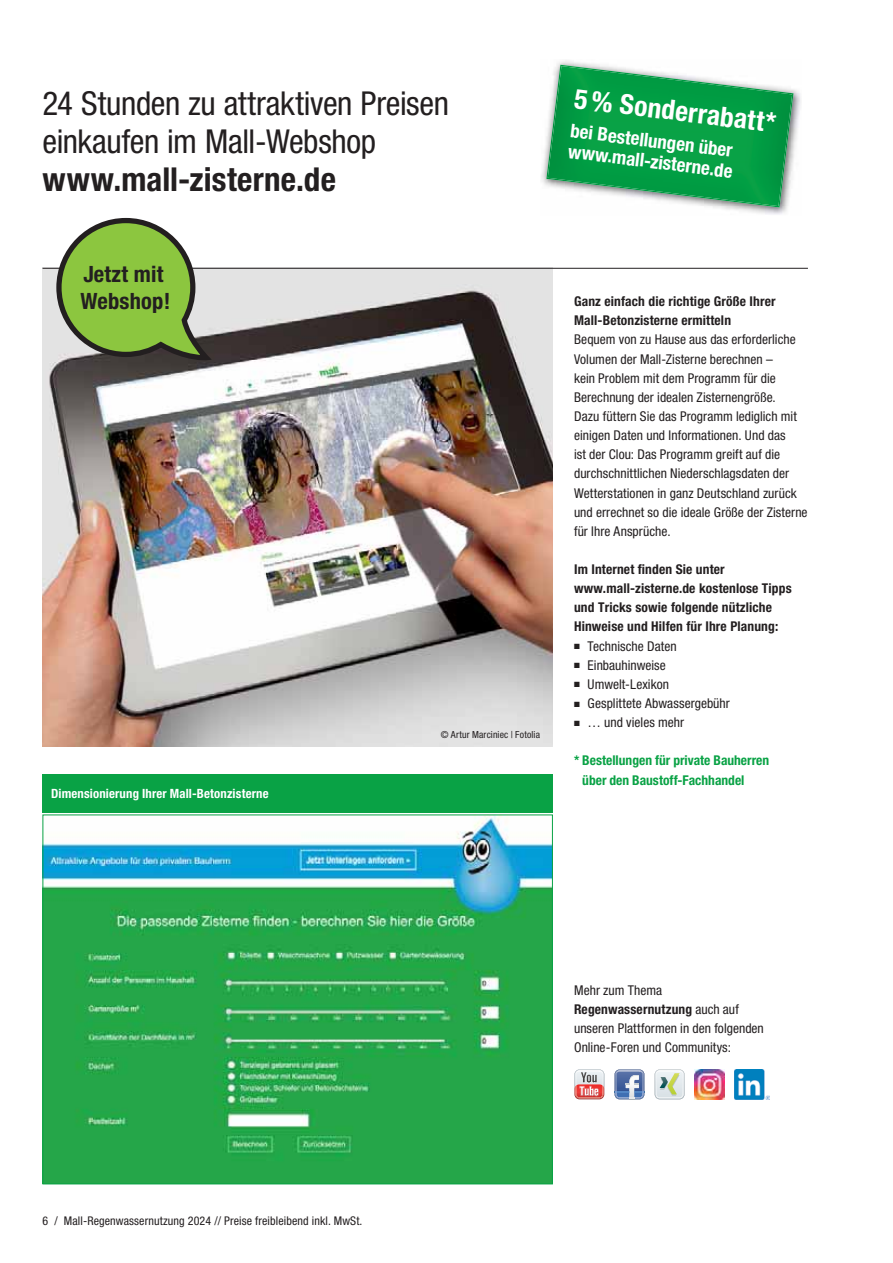
<style>
.page{position:relative;width:893px;height:1263px;background:#fff}
.page>*{position:absolute;margin:0;border:0;box-sizing:border-box;transform-origin:0 0}
.t1{font:condensed 33px/38.2px "Helvetica Neue LT Pro";letter-spacing:-.01em;color:#231f20}
.t2{font:700 condensed 33px "Helvetica Neue LT Pro";letter-spacing:.01em;color:#231f20}
.t3{font:700 condensed 27.45px "Helvetica Neue LT Pro";color:#fff}
.t4{font:700 condensed 22.5px/27px "Helvetica Neue LT Pro";letter-spacing:.01em;color:#231f20}
.t5{font:700 condensed 18.9px/20.5px "Helvetica Neue LT Pro";color:#fff}
.t6{font:condensed 13.5px/19.2px "Helvetica Neue LT Pro";color:#231f20}
.t7{font:700 condensed 13.5px/19.2px "Helvetica Neue LT Pro";letter-spacing:.01em;color:#231f20}
.t8{font:700 condensed 13.5px/19.2px "Helvetica Neue LT Pro";color:#09a245}
.t9{font:700 condensed 12.75px "Helvetica Neue LT Pro";letter-spacing:.01em;color:#fff}
.t10{font:condensed 12px "Helvetica Neue LT Pro";letter-spacing:.01em;color:#231f20}
.t11{font:condensed 9.75px "Helvetica Neue LT Pro";letter-spacing:.015em;color:#231f20}
.s1{font-weight:700}
</style>
<div class="page">
<img style="left:43px;top:269px;width:510px;height:477px">
<hr style="left:43px;top:268px;width:765px;height:1px;background:#231f20">
<svg style="left:54px;top:217px;width:157px;height:143px"></svg>
<img style="left:45px;top:816px;width:506px;height:366px">
<div style="left:43px;top:774px;width:510px;height:38px;background:#09a245"></div>
<img style="left:541px;top:60px;width:260px;height:155px">
<img style="left:546px;top:65px;width:247px;height:142px">
<img style="left:694px;top:1069px;width:30px;height:30px">
<svg style="left:615px;top:1069px;width:29px;height:30px"></svg>
<img style="left:615px;top:1070px;width:28px;height:5px">
<svg style="left:574px;top:1069px;width:30px;height:30px"></svg>
<svg style="left:655px;top:1069px;width:29px;height:30px"></svg>
<img style="left:734px;top:1069px;width:35px;height:30px">
<h1 class="t1" style="left:43px;top:88px;width:408px">24 Stunden zu attraktiven Preisen einkaufen im Mall-Webshop</h1>
<h1 class="t2" style="left:43px;top:168px;width:295px">www.mall-zisterne.de</h1>
<h2 class="t3" style="left:576px;top:88px;width:204px;rotate:7deg">5 % Sonderrabatt*</h2>
<h3 class="t5" style="left:572px;top:123px;width:167px;rotate:7deg">bei Bestellungen über www.mall-zisterne.de</h3>
<h3 class="t4" style="left:81px;top:263px;width:91px">Jetzt mit<br>Webshop!</h3>
<p class="t9" style="left:51px;top:789px;width:219px">Dimensionierung Ihrer Mall-Betonzisterne</p>
<p class="t11" style="left:441px;top:731px;width:101px">© Artur Marciniec | Fotolia</p>
<p class="t7" style="left:574px;top:293px;width:203px">Ganz einfach die richtige Größe Ihrer<br>Mall-Betonzisterne ermitteln</p>
<p class="t6" style="left:574px;top:332px;width:235px">Bequem von zu Hause aus das erforderliche Volumen der Mall-Zisterne berechnen –<br>kein Problem mit dem Programm für die Berechnung der idealen Zisternengröße.<br>Dazu füttern Sie das Programm lediglich mit einigen Daten und Informationen. Und das<br>ist der Clou: Das Programm greift auf die durchschnittlichen Niederschlagsdaten der Wetterstationen in ganz Deutschland zurück und errechnet so die ideale Größe der Zisterne für Ihre Ansprüche.</p>
<p class="t7" style="left:574px;top:561px;width:219px">Im Internet finden Sie unter www.mall-zisterne.de kostenlose Tipps und Tricks sowie folgende nützliche Hinweise und Hilfen für Ihre Planung:</p>
<p class="t6" style="left:588px;top:638px;width:144px">Technische Daten<br>Einbauhinweise<br>Umwelt-Lexikon<br>Gesplittete Abwassergebühr … und vieles mehr</p>
<p class="t8" style="left:582px;top:753px;width:188px;text-indent:-8px">* Bestellungen für private Bauherren über den Baustoff-Fachhandel</p>
<p class="t10" style="left:43px;top:1216px;width:321px">6 / Mall-Regenwassernutzung 2024 // Preise freibleibend inkl. MwSt.</p>
<p class="t6" style="left:574px;top:982px;width:191px">Mehr zum Thema<br><span class="s1">Regenwassernutzung</span> auch auf unseren Plattformen in den folgenden<br>Online-Foren und Communitys:</p>
</div>
